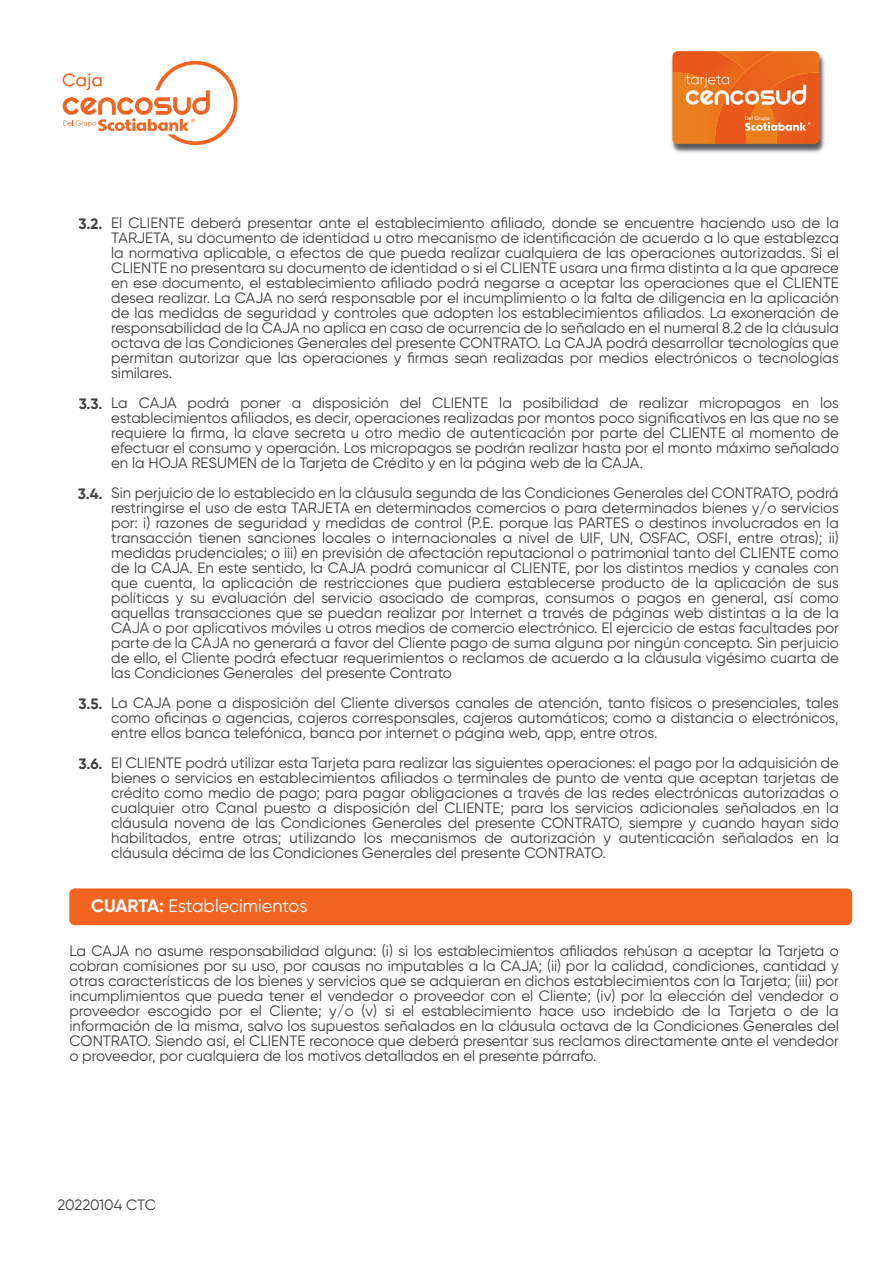
<style>
.page{position:relative;width:893px;height:1263px;background:#fff}
.page>*{position:absolute;margin:0;border:0;box-sizing:border-box;transform-origin:0 0}
.t1{font:18px "Gilroy";color:#fff}
.t2{font:15px/15px "Gilroy";color:#3e3e3f;text-align:justify}
.t3{font:700 15px "Gilroy";color:#3e3e3f}
.t4{font:500 5.25px "Gilroy";letter-spacing:.02em;color:#fff}
.s1{font-weight:700}
</style>
<div class="page">
<svg style="left:63px;top:61px;width:174px;height:84px"></svg>
<img style="left:671px;top:53px;width:154px;height:100px">
<svg style="left:672px;top:51px;width:147px;height:93px;background:#eb7732"></svg>
<div style="left:69px;top:888px;width:783px;height:37px;background:#f36421;border-radius:5px"></div>
<p class="t4" style="left:745px;top:115px;width:27px">Del Grupo</p>
<p class="t3" style="left:79px;top:215px;width:25px">3.2.</p>
<p class="t3" style="left:79px;top:394px;width:25px">3.3.</p>
<p class="t3" style="left:78px;top:484px;width:26px">3.4.</p>
<p class="t3" style="left:79px;top:694px;width:25px">3.5.</p>
<p class="t3" style="left:79px;top:754px;width:25px">3.6.</p>
<p class="t2" style="left:111px;top:215px;width:729px">El CLIENTE deberá presentar ante el establecimiento afiliado, donde se encuentre haciendo uso de la TARJETA, su documento de identidad u otro mecanismo de identificación de acuerdo a lo que establezca la normativa aplicable, a efectos de que pueda realizar cualquiera de las operaciones autorizadas. Si el CLIENTE no presentara su documento de identidad o si el CLIENTE usara una firma distinta a la que aparece en ese documento, el establecimiento afiliado podrá negarse a aceptar las operaciones que el CLIENTE desea realizar. La CAJA no será responsable por el incumplimiento o la falta de diligencia en la aplicación de las medidas de seguridad y controles que adopten los establecimientos afiliados. La exoneración de responsabilidad de la CAJA no aplica en caso de ocurrencia de lo señalado en el numeral 8.2 de la cláusula octava de las Condiciones Generales del presente CONTRATO. La CAJA podrá desarrollar tecnologías que permitan autorizar que las operaciones y firmas sean realizadas por medios electrónicos o tecnologías similares.</p>
<p class="t2" style="left:111px;top:395px;width:729px">La CAJA podrá poner a disposición del CLIENTE la posibilidad de realizar micropagos en los establecimientos afiliados, es decir, operaciones realizadas por montos poco significativos en las que no se requiere la firma, la clave secreta u otro medio de autenticación por parte del CLIENTE al momento de efectuar el consumo y operación. Los micropagos se podrán realizar hasta por el monto máximo señalado en la HOJA RESUMEN de la Tarjeta de Crédito y en la página web de la CAJA.</p>
<p class="t2" style="left:111px;top:485px;width:729px">Sin perjuicio de lo establecido en la cláusula segunda de las Condiciones Generales del CONTRATO, podrá restringirse el uso de esta TARJETA en determinados comercios o para determinados bienes y/o servicios por: i) razones de seguridad y medidas de control (P.E. porque las PARTES o destinos involucrados en la transacción tienen sanciones locales o internacionales a nivel de UIF, UN, OSFAC, OSFI, entre otras); ii) medidas prudenciales; o iii) en previsión de afectación reputacional o patrimonial tanto del CLIENTE como de la CAJA. En este sentido, la CAJA podrá comunicar al CLIENTE, por los distintos medios y canales con que cuenta, la aplicación de restricciones que pudiera establecerse producto de la aplicación de sus políticas y su evaluación del servicio asociado de compras, consumos o pagos en general, así como aquellas transacciones que se puedan realizar por Internet a través de páginas web distintas a la de la CAJA o por aplicativos móviles u otros medios de comercio electrónico. El ejercicio de estas facultades por parte de la CAJA no generará a favor del Cliente pago de suma alguna por ningún concepto. Sin perjuicio de ello, el Cliente podrá efectuar requerimientos o reclamos de acuerdo a la cláusula vigésimo cuarta de las Condiciones Generales del presente Contrato</p>
<p class="t2" style="left:111px;top:695px;width:729px">La CAJA pone a disposición del Cliente diversos canales de atención, tanto físicos o presenciales, tales como oficinas o agencias, cajeros corresponsales, cajeros automáticos; como a distancia o electrónicos, entre ellos banca telefónica, banca por internet o página web, app, entre otros.</p>
<p class="t2" style="left:111px;top:755px;width:729px">El CLIENTE podrá utilizar esta Tarjeta para realizar las siguientes operaciones: el pago por la adquisición de bienes o servicios en establecimientos afiliados o terminales de punto de venta que aceptan tarjetas de crédito como medio de pago; para pagar obligaciones a través de las redes electrónicas autorizadas o cualquier otro Canal puesto a disposición del CLIENTE; para los servicios adicionales señalados en la cláusula novena de las Condiciones Generales del presente CONTRATO, siempre y cuando hayan sido habilitados, entre otras; utilizando los mecanismos de autorización y autenticación señalados en la cláusula décima de las Condiciones Generales del presente CONTRATO.</p>
<p class="t1" style="left:91px;top:895px;width:218px"><span class="s1">CUARTA:</span> Establecimientos</p>
<p class="t2" style="left:69px;top:943px;width:771px">La CAJA no asume responsabilidad alguna: (i) si los establecimientos afiliados rehúsan a aceptar la Tarjeta o cobran comisiones por su uso, por causas no imputables a la CAJA; (ii) por la calidad, condiciones, cantidad y otras características de los bienes y servicios que se adquieran en dichos establecimientos con la Tarjeta; (iii) por incumplimientos que pueda tener el vendedor o proveedor con el Cliente; (iv) por la elección del vendedor o proveedor escogido por el Cliente; y/o (v) si el establecimiento hace uso indebido de la Tarjeta o de la información de la misma, salvo los supuestos señalados en la cláusula octava de la Condiciones Generales del CONTRATO. Siendo así, el CLIENTE reconoce que deberá presentar sus reclamos directamente ante el vendedor o proveedor, por cualquiera de los motivos detallados en el presente párrafo.</p>
<p class="t2" style="left:57px;top:1197px;width:100px">20220104 CTC</p>
</div>
